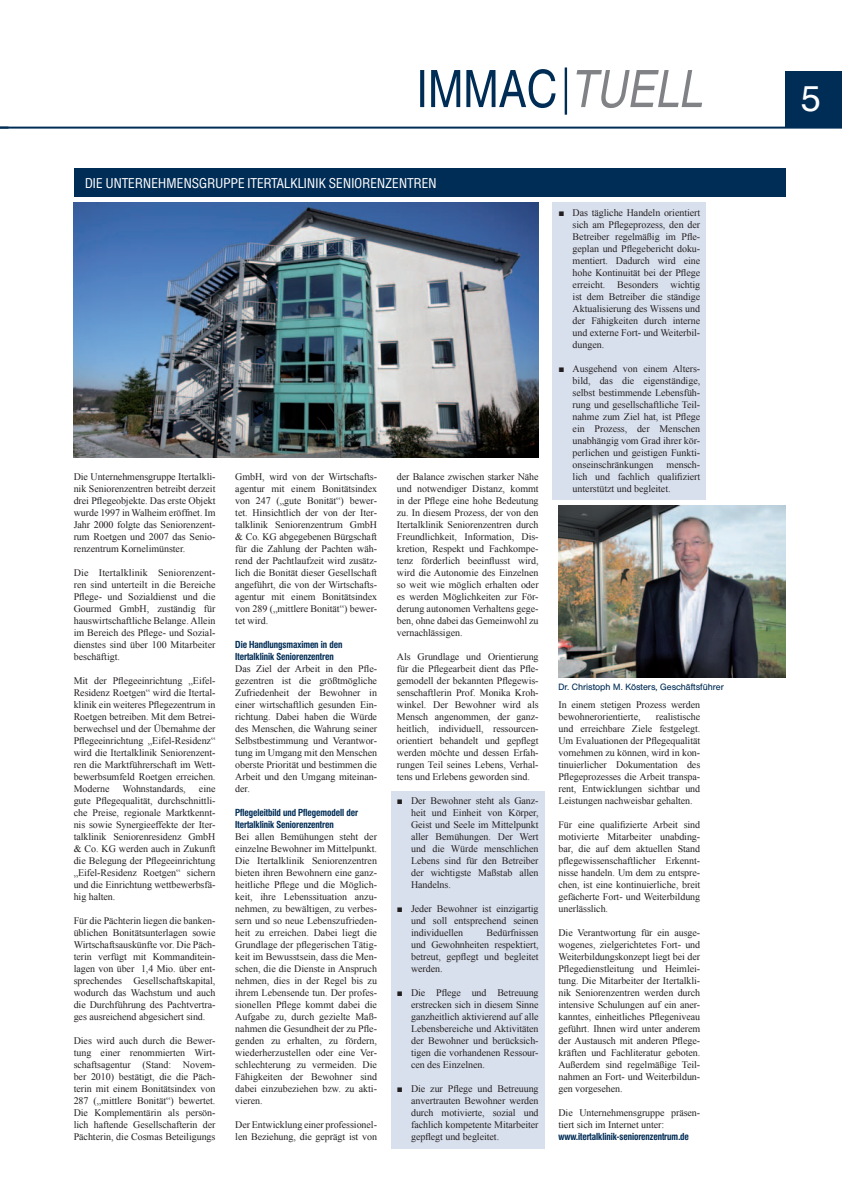
<style>
.page{position:relative;width:842px;height:1191px;background:#fff}
.page>*{position:absolute;margin:0;border:0;box-sizing:border-box;transform-origin:0 0}
.t1{font:condensed 51.6px "Helvetica";color:#002d56}
.t2{font:36px "Helvetica";color:#fff}
.t3{font:14px "Helvetica Two BQ";letter-spacing:.02em;color:#fff}
.t4{font:10px/12px "Times New Roman";letter-spacing:-.005em;color:#231f20;text-align:justify}
.t5{font:700 10px/12px "Helvetica Two BQ";letter-spacing:-.005em;color:#002d56}
.t6{font:9px "Helvetica BQ";color:#002d56}
.s1{font-style:italic;color:#808285}
</style>
<div class="page">
<div style="left:553px;top:203px;width:153px;height:297px;background:#d9e0ed"></div>
<hr style="left:565px;top:67px;width:2px;height:48px;background:#002d56">
<hr style="left:0;top:127px;width:842px;height:2px;background:#002d56">
<div style="left:785px;top:71px;width:57px;height:57px;background:#002d56"></div>
<div style="left:391px;top:791px;width:153px;height:357px;background:#d9e0ed"></div>
<div style="left:74px;top:169px;width:711px;height:28px;background:#002d56"></div>
<img style="left:74px;top:203px;width:465px;height:255px">
<img style="left:558px;top:506px;width:228px;height:171px">
<h1 class="t1" style="left:416px;top:59px;width:287px">IMMAC <span class="s1">TUELL</span></h1>
<h3 class="t3" style="left:85px;top:174px;width:353px">DIE UNTERNEHMENSGRUPPE ITERTALKLINIK SENIORENZENTREN</h3>
<p class="t4" style="left:74px;top:470px;width:143px">Die Unternehmensgruppe Itertalkli&shy;nik Seniorenzentren betreibt derzeit drei Pflegeobjekte. Das erste Objekt wurde 1997 in Walheim eröffnet. Im Jahr 2000 folgte das Seniorenzent&shy;rum Roetgen und 2007 das Senio&shy;renzentrum Kornelimünster.</p>
<p class="t4" style="left:74px;top:566px;width:143px">Die Itertalklinik Seniorenzent&shy;ren sind unterteilt in die Bereiche Pflege- und Sozialdienst und die Gourmed GmbH, zuständig für hauswirtschaftliche Belange. Allein im Bereich des Pflege- und Sozial&shy;dienstes sind über 100 Mitarbeiter beschäftigt.</p>
<p class="t4" style="left:74px;top:674px;width:143px">Mit der Pflegeeinrichtung „Eifel-Residenz Roetgen“ wird die Itertal&shy;klinik ein weiteres Pflegezentrum in Roetgen betreiben. Mit dem Betrei&shy;berwechsel und der Übernahme der Pflegeeinrichtung „Eifel-Residenz“ wird die Itertalklinik Seniorenzent&shy;ren die Marktführerschaft im Wett&shy;bewerbsumfeld Roetgen erreichen.<br>Moderne</p>
<p class="t4" style="left:74px;top:782px;width:143px;text-indent:125px">eine gute Pflegequalität, durchschnittli&shy;che Preise, regionale Marktkennt&shy;nis sowie Synergieeffekte der Iter&shy;talklinik Seniorenresidenz GmbH &amp; Co. KG werden auch in Zukunft die Belegung der Pflegeeinrichtung „Eifel-Residenz Roetgen“ sichern und die Einrichtung wettbewerbsfä&shy;hig halten.</p>
<p class="t4" style="left:74px;top:914px;width:143px">Für die Pächterin liegen die banken&shy;üblichen Bonitätsunterlagen sowie Wirtschaftsauskünfte vor. Die Päch&shy;terin verfügt mit Kommanditein&shy;lagen von über 1,4 Mio. über ent&shy;sprechendes Gesellschaftskapital, wodurch das Wachstum und auch die Durchführung des Pachtvertra&shy;ges ausreichend abgesichert sind.</p>
<p class="t4" style="left:74px;top:1034px;width:143px">Dies wird auch durch die Bewer&shy;tung einer renommierten Wirt&shy;schaftsagentur (Stand: Novem&shy;ber 2010) bestätigt, die die Päch&shy;terin mit einem Bonitätsindex von 287 („mittlere Bonität“) bewertet.<br>Die Komplementärin als persön&shy;lich haftende Gesellschafterin der Pächterin, die Cosmas Beteiligungs</p>
<p class="t4" style="left:122px;top:782px;width:65px">Wohnstandards,</p>
<p class="t4" style="left:235px;top:470px;width:143px">GmbH, wird von der Wirtschafts&shy;agentur mit einem Bonitätsindex von 247 („gute Bonität“) bewer&shy;tet. Hinsichtlich der von der Iter&shy;talklinik Seniorenzentrum GmbH &amp; Co. KG abgegebenen Bürgschaft für die Zahlung der Pachten wäh&shy;rend der Pachtlaufzeit wird zusätz&shy;lich die Bonität dieser Gesellschaft angeführt, die von der Wirtschafts&shy;agentur mit einem Bonitätsindex von 289 („mittlere Bonität“) bewer&shy;tet wird.</p>
<p class="t5" style="left:235px;top:639px;width:109px">Die Handlungsmaximen in den<br>Itertalklinik Seniorenzentren</p>
<p class="t4" style="left:235px;top:662px;width:143px">Das Ziel der Arbeit in den Pfle&shy;gezentren ist die größtmögliche Zufriedenheit der Bewohner in einer wirtschaftlich gesunden Ein&shy;richtung. Dabei haben die Würde des Menschen, die Wahrung seiner Selbstbestimmung und Verantwor&shy;tung im Umgang mit den Menschen oberste Priorität und bestimmen die Arbeit und den Umgang miteinan&shy;der.</p>
<p class="t5" style="left:235px;top:807px;width:124px">Pflegeleitbild und Pflegemodell der<br>Itertalklinik Seniorenzentren</p>
<p class="t4" style="left:235px;top:830px;width:143px">Bei allen Bemühungen steht der einzelne Bewohner im Mittelpunkt.<br>Die Itertalklinik Seniorenzentren bieten ihren Bewohnern eine ganz&shy;heitliche Pflege und die Möglich&shy;keit, ihre Lebenssituation anzu&shy;nehmen, zu bewältigen, zu verbes&shy;sern und so neue Lebenszufrieden&shy;heit zu erreichen. Dabei liegt die Grundlage der pflegerischen Tätig&shy;keit im Bewusstsein, dass die Men&shy;schen, die die Dienste in Anspruch nehmen, dies in der Regel bis zu ihrem Lebensende tun. Der profes&shy;sionellen Pflege kommt dabei die Aufgabe zu, durch gezielte Maß&shy;nahmen die Gesundheit der zu Pfle&shy;genden zu erhalten, zu fördern, wiederherzustellen oder eine Ver&shy;schlechterung zu vermeiden. Die Fähigkeiten der Bewohner sind dabei einzubeziehen bzw. zu akti&shy;vieren.</p>
<p class="t4" style="left:235px;top:1118px;width:143px">Der Entwicklung einer professionel&shy;len Beziehung, die geprägt ist von</p>
<p class="t4" style="left:397px;top:470px;width:143px">der Balance zwischen starker Nähe und notwendiger Distanz, kommt in der Pflege eine hohe Bedeutung zu. In diesem Prozess, der von den Itertalklinik Seniorenzentren durch Freundlichkeit, Information, Dis&shy;kretion, Respekt und Fachkompe&shy;tenz förderlich beeinflusst wird, wird die Autonomie des Einzelnen so weit wie möglich erhalten oder es werden Möglichkeiten zur För&shy;derung autonomen Verhaltens gege&shy;ben, ohne dabei das Gemeinwohl zu vernachlässigen.</p>
<p class="t4" style="left:397px;top:650px;width:143px">Als Grundlage und Orientierung für die Pflegearbeit dient das Pfle&shy;gemodell der bekannten Pflegewis&shy;senschaftlerin Prof. Monika Kroh&shy;winkel. Der Bewohner wird als Mensch angenommen, der ganz&shy;heitlich, individuell, ressourcen&shy;orientiert behandelt und gepflegt werden möchte und dessen Erfah&shy;rungen Teil seines Lebens, Verhal&shy;tens und Erlebens geworden sind.</p>
<p class="t4" style="left:411px;top:794px;width:129px;text-indent:-14px">■ Der Bewohner steht als Ganz&shy;heit und Einheit von Körper, Geist und Seele im Mittelpunkt aller Bemühungen. Der Wert und die Würde menschlichen Lebens sind für den Betreiber der wichtigste Maßstab allen Handelns.</p>
<p class="t4" style="left:411px;top:902px;width:129px;text-indent:-14px">■ Jeder Bewohner ist einzigartig und soll entsprechend seinen individuellen</p>
<p class="t4" style="left:411px;top:926px;width:129px;text-indent:75px">Bedürfnissen und Gewohnheiten respektiert, betreut, gepflegt und begleitet werden.</p>
<p class="t4" style="left:411px;top:986px;width:129px;text-indent:-14px">■ Die Pflege und Betreuung erstrecken sich in diesem Sinne ganzheitlich aktivierend auf alle Lebensbereiche und Aktivitäten der Bewohner und berücksich&shy;tigen die vorhandenen Ressour&shy;cen des Einzelnen.</p>
<p class="t4" style="left:411px;top:1082px;width:129px;text-indent:-14px">■ Die zur Pflege und Betreuung anvertrauten Bewohner werden durch motivierte, sozial und fachlich kompetente Mitarbeiter gepflegt und begleitet.</p>
<p class="t4" style="left:573px;top:206px;width:129px;text-indent:-14px">■ Das tägliche Handeln orientiert sich am Pflegeprozess, den der Betreiber regelmäßig im Pfle&shy;geplan und Pflegebericht doku&shy;mentiert. Dadurch wird eine hohe Kontinuität bei der Pflege erreicht. Besonders wichtig ist dem Betreiber die ständige Aktualisierung des Wissens und der Fähigkeiten durch interne und externe Fort- und Weiterbil&shy;dungen.</p>
<p class="t4" style="left:573px;top:362px;width:129px;text-indent:-14px">■ Ausgehend von einem Alters&shy;bild, das die eigenständige, selbst bestimmende Lebensfüh&shy;rung und gesellschaftliche Teil&shy;nahme zum Ziel hat, ist Pflege ein Prozess, der Menschen unabhängig vom Grad ihrer kör&shy;perlichen und geistigen Funkti&shy;onseinschränkungen</p>
<p class="t4" style="left:573px;top:458px;width:129px;text-indent:94px">mensch&shy;lich und fachlich qualifiziert unterstützt und begleitet.</p>
<p class="t6" style="left:558px;top:681px;width:167px">Dr. Christoph M. Kösters, Geschäftsführer</p>
<p class="t4" style="left:558px;top:698px;width:143px">In einem stetigen Prozess werden bewohnerorientierte,</p>
<p class="t4" style="left:558px;top:710px;width:143px;text-indent:97px">realistische und erreichbare Ziele festgelegt.<br>Um Evaluationen der Pflegequalität vornehmen zu können, wird in kon&shy;tinuierlicher Dokumentation des Pflegeprozesses die Arbeit transpa&shy;rent, Entwicklungen sichtbar und Leistungen nachweisbar gehalten.</p>
<p class="t4" style="left:558px;top:818px;width:143px">Für eine qualifizierte Arbeit sind motivierte Mitarbeiter unabding&shy;bar, die auf dem aktuellen Stand pflegewissenschaftlicher Erkennt&shy;nisse handeln. Um dem zu entspre&shy;chen, ist eine kontinuierliche, breit gefächerte Fort- und Weiterbildung unerlässlich.</p>
<p class="t4" style="left:558px;top:926px;width:143px">Die Verantwortung für ein ausge&shy;wogenes, zielgerichtetes Fort- und Weiterbildungskonzept liegt bei der Pflegedienstleitung und Heimlei&shy;tung. Die Mitarbeiter der Itertalkli&shy;nik Seniorenzentren werden durch intensive Schulungen auf ein aner&shy;kanntes, einheitliches Pflegeniveau geführt. Ihnen wird unter anderem der Austausch mit anderen Pflege&shy;kräften und Fachliteratur geboten.<br>Außerdem sind regelmäßige Teil&shy;nahmen an Fort- und Weiterbildun&shy;gen vorgesehen.</p>
<p class="t4" style="left:558px;top:1106px;width:143px">Die Unternehmensgruppe präsen&shy;tiert sich im Internet unter:</p>
<p class="t5" style="left:558px;top:1131px;width:132px">www.itertalklinik-seniorenzentrum.de</p>
<h2 class="t2" style="left:801px;top:78px;width:22px">5</h2>
</div>
